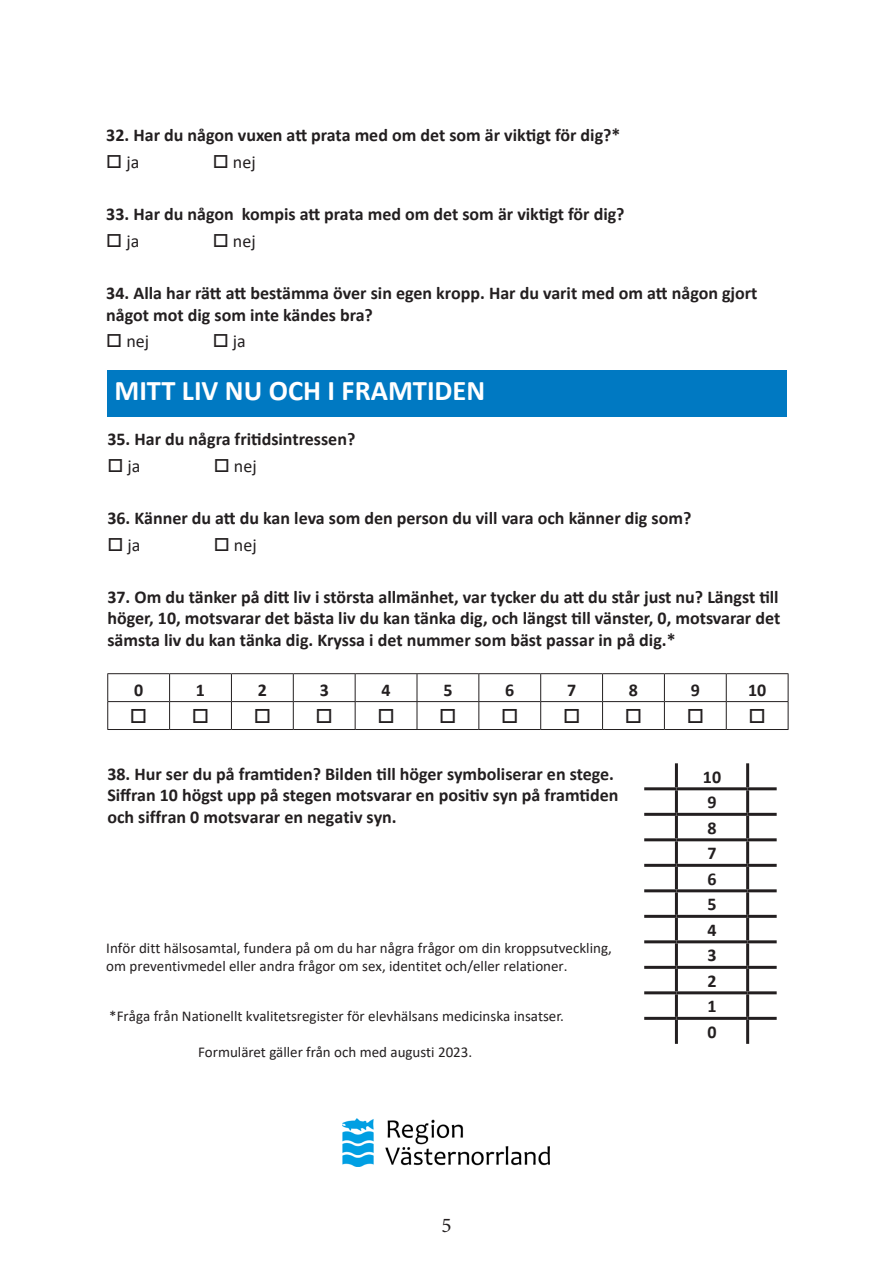
<style>
.page{position:relative;width:893px;height:1263px;background:#fff}
.page>*{position:absolute;margin:0;border:0;box-sizing:border-box;transform-origin:0 0}
.t1{font:700 28.5px "Calibri";color:#fff}
.t2{font:21px "Minion Pro";color:#231f20}
.Fråga{font:700 18px/21.6px "Calibri";color:#231f20}
.Grund_-12{font:700 18px "Calibri";color:#231f20}
.Grund_-12-2{font:18px "Calibri";color:#231f20}
.Grund_-7{font:700 18px "Calibri";color:#231f20}
.t3{font:15px/18px "Calibri";color:#231f20}
</style>
<div class="page">
<div style="left:107px;top:370px;width:680px;height:47px;background:#0079c2"></div>
<img style="left:342px;top:1118px;width:208px;height:49px">
<hr style="left:675px;top:763px;width:3px;height:24px;background:#231f20">
<hr style="left:746px;top:763px;width:3px;height:24px;background:#231f20">
<hr style="left:644px;top:787px;width:32px;height:3px;background:#231f20">
<hr style="left:676px;top:787px;width:72px;height:3px;background:#231f20">
<hr style="left:675px;top:790px;width:3px;height:23px;background:#231f20">
<hr style="left:748px;top:787px;width:29px;height:3px;background:#231f20">
<hr style="left:746px;top:790px;width:3px;height:23px;background:#231f20">
<hr style="left:644px;top:813px;width:32px;height:3px;background:#231f20">
<hr style="left:676px;top:813px;width:72px;height:3px;background:#231f20">
<hr style="left:675px;top:816px;width:3px;height:22px;background:#231f20">
<hr style="left:748px;top:813px;width:29px;height:3px;background:#231f20">
<hr style="left:746px;top:816px;width:3px;height:22px;background:#231f20">
<hr style="left:644px;top:838px;width:32px;height:3px;background:#231f20">
<hr style="left:676px;top:838px;width:72px;height:3px;background:#231f20">
<hr style="left:675px;top:841px;width:3px;height:23px;background:#231f20">
<hr style="left:748px;top:838px;width:29px;height:3px;background:#231f20">
<hr style="left:746px;top:841px;width:3px;height:23px;background:#231f20">
<hr style="left:644px;top:864px;width:32px;height:3px;background:#231f20">
<hr style="left:676px;top:864px;width:72px;height:3px;background:#231f20">
<hr style="left:675px;top:867px;width:3px;height:22px;background:#231f20">
<hr style="left:748px;top:864px;width:29px;height:3px;background:#231f20">
<hr style="left:746px;top:867px;width:3px;height:22px;background:#231f20">
<hr style="left:644px;top:889px;width:32px;height:3px;background:#231f20">
<hr style="left:676px;top:889px;width:72px;height:3px;background:#231f20">
<hr style="left:675px;top:892px;width:3px;height:23px;background:#231f20">
<hr style="left:748px;top:889px;width:29px;height:3px;background:#231f20">
<hr style="left:746px;top:892px;width:3px;height:23px;background:#231f20">
<hr style="left:644px;top:915px;width:32px;height:3px;background:#231f20">
<hr style="left:676px;top:915px;width:72px;height:3px;background:#231f20">
<hr style="left:675px;top:918px;width:3px;height:22px;background:#231f20">
<hr style="left:748px;top:915px;width:29px;height:3px;background:#231f20">
<hr style="left:746px;top:918px;width:3px;height:22px;background:#231f20">
<hr style="left:644px;top:940px;width:32px;height:3px;background:#231f20">
<hr style="left:676px;top:940px;width:72px;height:3px;background:#231f20">
<hr style="left:675px;top:943px;width:3px;height:23px;background:#231f20">
<hr style="left:748px;top:940px;width:29px;height:3px;background:#231f20">
<hr style="left:746px;top:943px;width:3px;height:23px;background:#231f20">
<hr style="left:644px;top:966px;width:32px;height:3px;background:#231f20">
<hr style="left:676px;top:966px;width:72px;height:3px;background:#231f20">
<hr style="left:675px;top:969px;width:3px;height:22px;background:#231f20">
<hr style="left:748px;top:966px;width:29px;height:3px;background:#231f20">
<hr style="left:746px;top:969px;width:3px;height:22px;background:#231f20">
<hr style="left:644px;top:991px;width:32px;height:3px;background:#231f20">
<hr style="left:676px;top:991px;width:72px;height:3px;background:#231f20">
<hr style="left:675px;top:994px;width:3px;height:23px;background:#231f20">
<hr style="left:748px;top:991px;width:29px;height:3px;background:#231f20">
<hr style="left:746px;top:994px;width:3px;height:23px;background:#231f20">
<hr style="left:644px;top:1017px;width:32px;height:3px;background:#231f20">
<hr style="left:676px;top:1017px;width:72px;height:3px;background:#231f20">
<hr style="left:675px;top:1020px;width:3px;height:24px;background:#231f20">
<hr style="left:748px;top:1017px;width:29px;height:3px;background:#231f20">
<hr style="left:746px;top:1020px;width:3px;height:24px;background:#231f20">
<hr style="left:107px;top:673px;width:63px;height:1px;background:#231f20">
<hr style="left:170px;top:673px;width:61px;height:1px;background:#231f20">
<hr style="left:231px;top:673px;width:62px;height:1px;background:#231f20">
<hr style="left:293px;top:673px;width:62px;height:1px;background:#231f20">
<hr style="left:355px;top:673px;width:62px;height:1px;background:#231f20">
<hr style="left:417px;top:673px;width:62px;height:1px;background:#231f20">
<hr style="left:479px;top:673px;width:62px;height:1px;background:#231f20">
<hr style="left:541px;top:673px;width:62px;height:1px;background:#231f20">
<hr style="left:603px;top:673px;width:61px;height:1px;background:#231f20">
<hr style="left:664px;top:673px;width:62px;height:1px;background:#231f20">
<hr style="left:726px;top:673px;width:62px;height:1px;background:#231f20">
<hr style="left:107px;top:701px;width:63px;height:1px;background:#231f20">
<svg style="left:107px;top:674px;width:1px;height:55px"></svg>
<hr style="left:170px;top:701px;width:61px;height:1px;background:#231f20">
<svg style="left:169px;top:674px;width:1px;height:55px"></svg>
<hr style="left:231px;top:701px;width:62px;height:1px;background:#231f20">
<svg style="left:231px;top:674px;width:1px;height:55px"></svg>
<hr style="left:293px;top:701px;width:62px;height:1px;background:#231f20">
<svg style="left:293px;top:674px;width:1px;height:55px"></svg>
<hr style="left:355px;top:701px;width:62px;height:1px;background:#231f20">
<svg style="left:355px;top:674px;width:1px;height:55px"></svg>
<hr style="left:417px;top:701px;width:62px;height:1px;background:#231f20">
<svg style="left:417px;top:674px;width:1px;height:55px"></svg>
<hr style="left:479px;top:701px;width:62px;height:1px;background:#231f20">
<svg style="left:478px;top:674px;width:1px;height:55px"></svg>
<hr style="left:541px;top:701px;width:62px;height:1px;background:#231f20">
<svg style="left:540px;top:674px;width:1px;height:55px"></svg>
<hr style="left:603px;top:701px;width:61px;height:1px;background:#231f20">
<svg style="left:602px;top:674px;width:1px;height:55px"></svg>
<hr style="left:664px;top:701px;width:62px;height:1px;background:#231f20">
<svg style="left:664px;top:674px;width:1px;height:55px"></svg>
<hr style="left:726px;top:701px;width:62px;height:1px;background:#231f20">
<svg style="left:726px;top:674px;width:1px;height:55px"></svg>
<svg style="left:788px;top:674px;width:1px;height:55px"></svg>
<hr style="left:107px;top:729px;width:63px;height:1px;background:#231f20">
<hr style="left:170px;top:729px;width:61px;height:1px;background:#231f20">
<hr style="left:231px;top:729px;width:62px;height:1px;background:#231f20">
<hr style="left:293px;top:729px;width:62px;height:1px;background:#231f20">
<hr style="left:355px;top:729px;width:62px;height:1px;background:#231f20">
<hr style="left:417px;top:729px;width:62px;height:1px;background:#231f20">
<hr style="left:479px;top:729px;width:62px;height:1px;background:#231f20">
<hr style="left:541px;top:729px;width:62px;height:1px;background:#231f20">
<hr style="left:603px;top:729px;width:61px;height:1px;background:#231f20">
<hr style="left:664px;top:729px;width:62px;height:1px;background:#231f20">
<hr style="left:726px;top:729px;width:62px;height:1px;background:#231f20">
<p class="Grund_-12" style="left:106px;top:122px;width:516px">32. Har du någon vuxen att prata med om det som är viktigt för dig?*</p>
<p class="Grund_-12-2" style="left:106px;top:149px;width:35px">□ ja</p>
<p class="Grund_-12-2" style="left:213px;top:149px;width:44px">□ nej</p>
<p class="Fråga" style="left:106px;top:203px;width:520px">33. Har du någon kompis att prata med om det som är viktigt för dig?</p>
<p class="Grund_-12-2" style="left:106px;top:228px;width:35px">□ ja</p>
<p class="Grund_-12-2" style="left:213px;top:228px;width:44px">□ nej</p>
<p class="Fråga" style="left:106px;top:282px;width:653px">34. Alla har rätt att bestämma över sin egen kropp. Har du varit med om att någon gjort något mot dig som inte kändes bra?</p>
<p class="Grund_-12-2" style="left:106px;top:329px;width:44px">□ nej</p>
<p class="Grund_-12-2" style="left:213px;top:329px;width:35px">□ ja</p>
<p class="t1" style="left:114px;top:371px;width:372px">MITT LIV NU OCH I FRAMTIDEN</p>
<p class="Fråga" style="left:107px;top:428px;width:249px">35. Har du några fritidsintressen?</p>
<p class="Grund_-12-2" style="left:107px;top:453px;width:35px">□ ja</p>
<p class="Grund_-12-2" style="left:214px;top:453px;width:44px">□ nej</p>
<p class="Fråga" style="left:107px;top:507px;width:585px">36. Känner du att du kan leva som den person du vill vara och känner dig som?</p>
<p class="Grund_-12-2" style="left:107px;top:532px;width:35px">□ ja</p>
<p class="Grund_-12-2" style="left:214px;top:532px;width:44px">□ nej</p>
<p class="Fråga" style="left:107px;top:585px;width:674px;text-align:justify">37. Om du tänker på ditt liv i största allmänhet, var tycker du att du står just nu? Längst till höger, 10, motsvarar det bästa liv du kan tänka dig, och längst till vänster, 0, motsvarar det sämsta liv du kan tänka dig. Kryssa i det nummer som bäst passar in på dig.*</p>
<p class="Grund_-7" style="left:134px;top:677px;width:11px">0</p>
<p class="Grund_-7" style="left:196px;top:677px;width:11px">1</p>
<p class="Grund_-7" style="left:258px;top:677px;width:11px">2</p>
<p class="Grund_-7" style="left:320px;top:677px;width:11px">3</p>
<p class="Grund_-7" style="left:381px;top:677px;width:11px">4</p>
<p class="Grund_-7" style="left:443px;top:677px;width:11px">5</p>
<p class="Grund_-7" style="left:505px;top:677px;width:11px">6</p>
<p class="Grund_-7" style="left:567px;top:677px;width:11px">7</p>
<p class="Grund_-7" style="left:629px;top:677px;width:11px">8</p>
<p class="Grund_-7" style="left:691px;top:677px;width:11px">9</p>
<p class="Grund_-7" style="left:748px;top:677px;width:20px">10</p>
<p class="Fråga" style="left:107px;top:762px;width:513px">38. Hur ser du på framtiden? Bilden till höger symboliserar en stege.<br>Siffran 10 högst upp på stegen motsvarar en positiv syn på framtiden och siffran 0 motsvarar en negativ syn.</p>
<p class="t3" style="left:106px;top:939px;width:507px">Inför ditt hälsosamtal, fundera på om du har några frågor om din kroppsutveckling, om preventivmedel eller andra frågor om sex, identitet och/eller relationer.</p>
<p class="t3" style="left:109px;top:1007px;width:456px">*Fråga från Nationellt kvalitetsregister för elevhälsans medicinska insatser.</p>
<p class="t3" style="left:198px;top:1043px;width:276px">Formuläret gäller från och med augusti 2023.</p>
<p class="t2" style="left:441px;top:1211px;width:12px">5</p>
<p class="Fråga" style="left:703px;top:766px;width:20px">10</p>
<p class="Fråga" style="left:707px;top:791px;width:11px">9</p>
<p class="Fråga" style="left:707px;top:817px;width:11px">8</p>
<p class="Fråga" style="left:707px;top:842px;width:11px">7</p>
<p class="Fråga" style="left:707px;top:868px;width:11px">6</p>
<p class="Fråga" style="left:707px;top:893px;width:11px">5</p>
<p class="Fråga" style="left:707px;top:919px;width:11px">4</p>
<p class="Fråga" style="left:707px;top:944px;width:11px">3</p>
<p class="Fråga" style="left:707px;top:970px;width:11px">2</p>
<p class="Fråga" style="left:707px;top:995px;width:11px">1</p>
<p class="Fråga" style="left:707px;top:1021px;width:11px">0</p>
</div>
